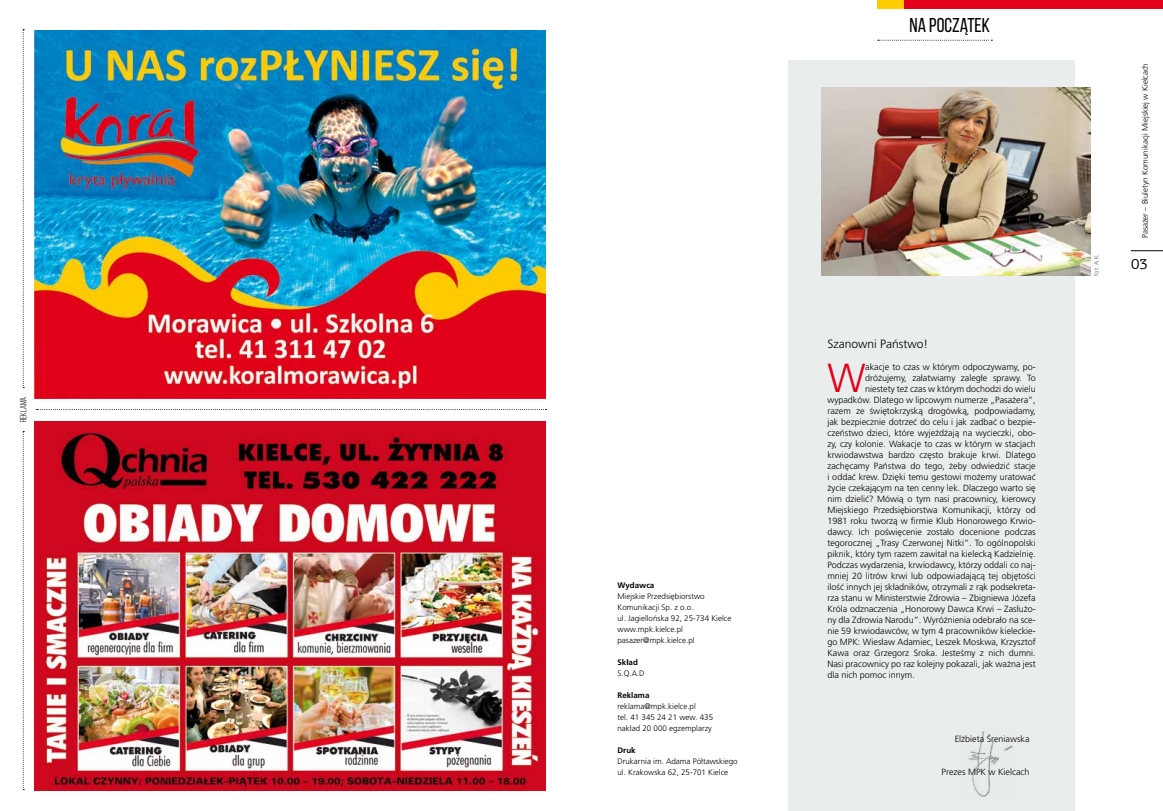
<style>
.page{position:relative;width:1163px;height:811px;background:#fff}
.page>*{position:absolute;margin:0;border:0;box-sizing:border-box;transform-origin:0 0}
.t1{font:300 40.5px "Frutiger LT Pl";color:#e2001a}
.t2{font:20px "Bebas Neue";color:#000}
.t3{font:15px "PF Agora Slab Pro";color:#000}
.t4{font:300 12px "Frutiger LT Pl";color:#000}
.t5{font:300 9px "Frutiger LT Pl";color:#000}
.t6{font:9px "Bebas Neue";color:#000}
.t7{font:300 8px/11px "Frutiger LT Pl";color:#000}
.t8{font:700 8px "Frutiger LT Pl";color:#000}
.t9{font:300 6px "Frutiger LT Pl";color:#58585a}
</style>
<div class="page">
<div style="left:788px;top:60px;width:286px;height:751px;background:#eaeded"></div>
<img style="left:821px;top:87px;width:268px;height:189px">
<svg style="left:36px;top:409px;width:510px;height:1px"></svg>
<svg style="left:23px;top:431px;width:1px;height:359px"></svg>
<svg style="left:23px;top:29px;width:1px;height:359px"></svg>
<img style="left:968px;top:731px;width:45px;height:66px">
<img style="left:35px;top:421px;width:510px;height:369px">
<img style="left:35px;top:30px;width:510px;height:369px">
<div style="left:903px;top:0;width:259px;height:9px;background:#e2001a"></div>
<div style="left:877px;top:0;width:26px;height:9px;background:#fecc00"></div>
<hr style="left:1130px;top:250px;width:32px;height:1px;background:#000">
<svg style="left:877px;top:40px;width:115px;height:1px"></svg>
<p class="t6" style="left:19px;top:422px;width:27px;rotate:-90deg">reklama</p>
<p class="t8" style="left:617px;top:580px;width:38px">Wydawca</p>
<p class="t7" style="left:617px;top:591px;width:115px">Miejskie Przedsiębiorstwo<br>Komunikacji Sp. z o.o.<br>ul. Jagiellońska 92, 25-734 Kielce www.mpk.kielce.pl pasazer@mpk.kielce.pl</p>
<p class="t8" style="left:617px;top:657px;width:22px">Skład</p>
<p class="t7" style="left:617px;top:668px;width:29px">S.Q.A.D</p>
<p class="t8" style="left:617px;top:690px;width:34px">Reklama</p>
<p class="t7" style="left:617px;top:701px;width:97px">reklama@mpk.kielce.pl<br>tel. 41 345 24 21 wew. 435 nakład 20 000 egzemplarzy</p>
<p class="t8" style="left:617px;top:745px;width:20px">Druk</p>
<p class="t7" style="left:617px;top:756px;width:122px">Drukarnia im. Adama Półtawskiego ul. Krakowska 62, 25-701 Kielce</p>
<h2 class="t2" style="left:909px;top:15px;width:82px">NA POCZĄTEK</h2>
<h3 class="t4" style="left:827px;top:337px;width:102px">Szanowni Państwo!</h3>
<h1 class="t1" style="left:827px;top:355px;width:40px">W</h1>
<p class="t5" style="left:865px;top:362px;width:172px">akacje to czas w którym odpoczywamy, po-</p>
<p class="t5" style="left:865px;top:373px;width:172px">dróżujemy, załatwiamy zaległe sprawy. To</p>
<p class="t5" style="left:865px;top:384px;width:172px">niestety też czas w którym dochodzi do wielu</p>
<p class="t5" style="left:827px;top:395px;width:210px">wypadków. Dlatego w lipcowym numerze „Pasażera”,</p>
<p class="t5" style="left:827px;top:406px;width:210px">razem ze świętokrzyską drogówką, podpowiadamy,</p>
<p class="t5" style="left:827px;top:417px;width:210px">jak bezpiecznie dotrzeć do celu i jak zadbać o bezpie-</p>
<p class="t5" style="left:827px;top:428px;width:210px">czeństwo dzieci, które wyjeżdżają na wycieczki, obo-</p>
<p class="t5" style="left:827px;top:439px;width:210px">zy, czy kolonie. Wakacje to czas w którym w stacjach</p>
<p class="t5" style="left:827px;top:450px;width:210px">krwiodawstwa bardzo często brakuje krwi. Dlatego</p>
<p class="t5" style="left:827px;top:461px;width:210px">zachęcamy Państwa do tego, żeby odwiedzić stacje</p>
<p class="t5" style="left:827px;top:472px;width:210px">i oddać krew. Dzięki temu gestowi możemy uratować</p>
<p class="t5" style="left:827px;top:483px;width:210px">życie czekającym na ten cenny lek. Dlaczego warto się</p>
<p class="t5" style="left:827px;top:494px;width:210px">nim dzielić? Mówią o tym nasi pracownicy, kierowcy</p>
<p class="t5" style="left:827px;top:505px;width:210px">Miejskiego Przedsiębiorstwa Komunikacji, którzy od</p>
<p class="t5" style="left:827px;top:516px;width:210px">1981 roku tworzą w firmie Klub Honorowego Krwio-</p>
<p class="t5" style="left:827px;top:527px;width:210px">dawcy. Ich poświęcenie zostało docenione podczas</p>
<p class="t5" style="left:827px;top:538px;width:210px">tegorocznej „Trasy Czerwonej Nitki”. To ogólnopolski</p>
<p class="t5" style="left:827px;top:549px;width:210px">piknik, który tym razem zawitał na kielecką Kadzielnię.</p>
<p class="t5" style="left:827px;top:560px;width:210px">Podczas wydarzenia, krwiodawcy, którzy oddali co naj-</p>
<p class="t5" style="left:827px;top:571px;width:210px">mniej 20 litrów krwi lub odpowiadającą tej objętości</p>
<p class="t5" style="left:827px;top:582px;width:210px">ilość innych jej składników, otrzymali z rąk podsekreta-</p>
<p class="t5" style="left:827px;top:593px;width:210px">rza stanu w Ministerstwie Zdrowia – Zbigniewa Józefa</p>
<p class="t5" style="left:827px;top:604px;width:210px">Króla odznaczenia „Honorowy Dawca Krwi – Zasłużo-</p>
<p class="t5" style="left:827px;top:615px;width:210px">ny dla Zdrowia Narodu”. Wyróżnienia odebrało na sce-</p>
<p class="t5" style="left:827px;top:626px;width:210px">nie 59 krwiodawców, w tym 4 pracowników kieleckie-</p>
<p class="t5" style="left:827px;top:637px;width:210px">go MPK: Wiesław Adamiec, Leszek Moskwa, Krzysztof</p>
<p class="t5" style="left:827px;top:648px;width:210px">Kawa oraz Grzegorz Sroka. Jesteśmy z nich dumni.</p>
<p class="t5" style="left:827px;top:659px;width:210px">Nasi pracownicy po raz kolejny pokazali, jak ważna jest</p>
<p class="t5" style="left:827px;top:670px;width:89px">dla nich pomoc innym.</p>
<p class="t5" style="left:954px;top:734px;width:76px">Elżbieta Śreniawska</p>
<p class="t5" style="left:941px;top:767px;width:89px">Prezes MPK w Kielcach</p>
<p class="t9" style="left:1092px;top:276px;width:23px;rotate:-90deg">fot. A.K.</p>
<p class="t7" style="left:1139px;top:238px;width:177px;rotate:-90deg">Pasażer – Biuletyn Komunikacji Miejskiej w Kielcach</p>
<h3 class="t3" style="left:1130px;top:254px;width:18px">03</h3>
</div>
